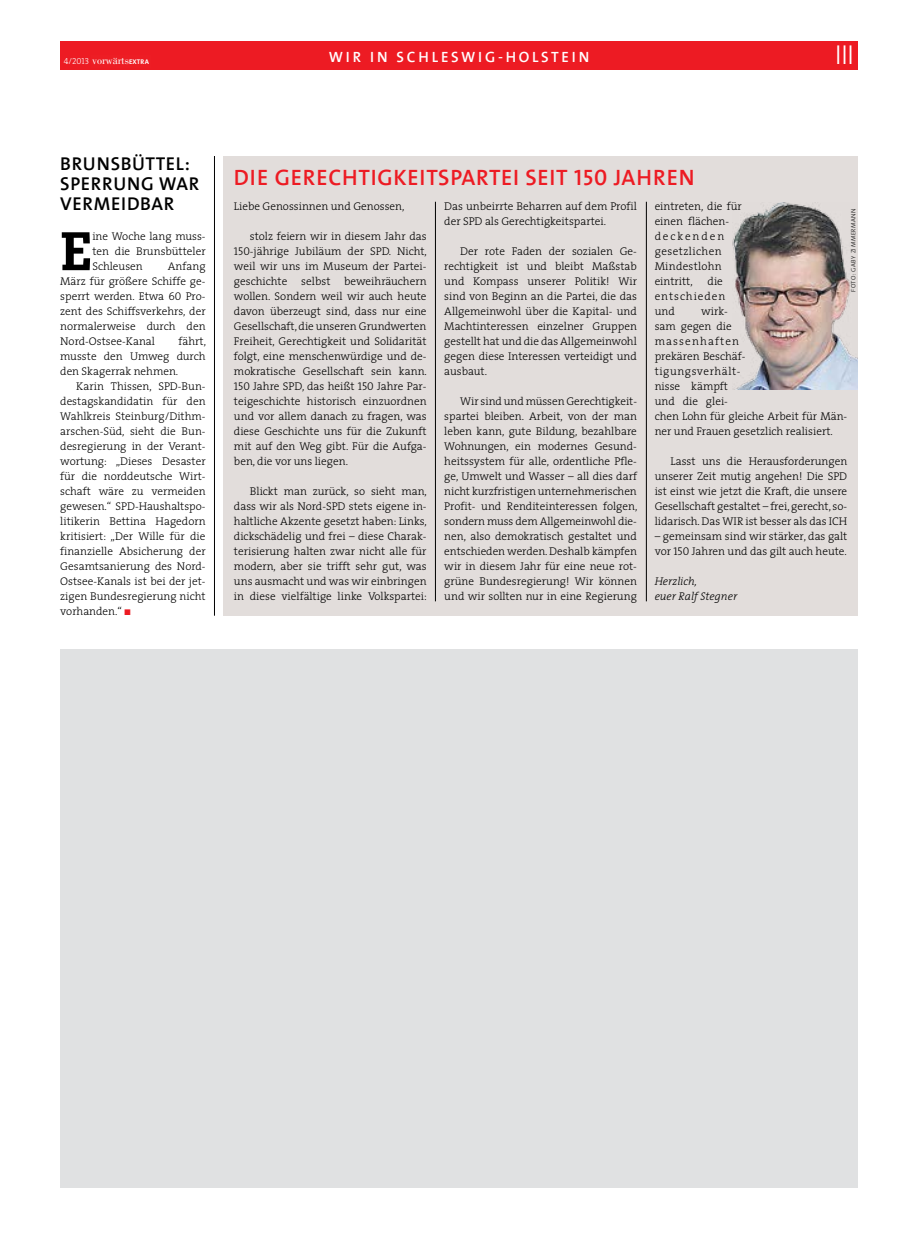
<style>
.page{position:relative;width:904px;height:1241px;background:#fff}
.page>*{position:absolute;margin:0;border:0;box-sizing:border-box;transform-origin:0 0}
.t1{font:800 54.12px "Caecilia LT Std";color:#000}
.t2{font:300 27.5px "The Sans";color:#fff}
.t3{font:700 22.5px "SPD2002 The Sans";letter-spacing:.035em;color:#ed1b23}
.t4{font:700 18.75px/20px "SPD2002 The Sans";letter-spacing:.035em;color:#000}
.t5{font:700 15px "SPD2002 The Sans";letter-spacing:.185em;color:#fff}
.t6{font:300 11.25px/15px "The Serif";color:#000;text-align:justify}
.t7{font:italic 300 11.25px/15px "The Serif";color:#000}
.t8{font:11.25px "Bodoni";color:#fff}
.t9{font:300 11.25px/15px "The Serif";letter-spacing:.085em;color:#000}
.t10{font:300 6.25px "The Sans";letter-spacing:.075em;color:#000}
.s1{font-family:"The Serif Light Caps";font-size:8.75px}
.s2{font-family:"The Sans";font-weight:700;font-size:6.75px}
.s3{font-family:"The Serif Light Caps";font-weight:400}
.s4{color:#ed1b23}
</style>
<div class="page">
<div style="left:60px;top:41px;width:797px;height:28px;background:#ed1b23"></div>
<div style="left:60px;top:648px;width:797px;height:539px;background:#e0e1e2"></div>
<div style="left:223px;top:156px;width:634px;height:459px;background:#e2dddb"></div>
<hr style="left:646px;top:202px;width:1px;height:399px;background:#000">
<img style="left:732px;top:202px;width:125px;height:187px">
<hr style="left:435px;top:202px;width:1px;height:399px;background:#000">
<hr style="left:214px;top:156px;width:1px;height:459px;background:#000">
<p class="t8" style="left:64px;top:54px;width:87px"><span class="s1">4/2013</span> vorwärts<span class="s2">EXTRA</span></p>
<h3 class="t5" style="left:329px;top:49px;width:262px">WIR IN SCHLESW IG-H OLSTEIN</h3>
<h2 class="t2" style="left:834px;top:37px;width:21px">III</h2>
<h3 class="t4" style="left:60px;top:154px;width:137px">BRUNSBÜTTEL:<br>SPERRUNG WAR<br>VERMEIDBAR</h3>
<h1 class="t1" style="left:60px;top:217px;width:34px">E</h1>
<p class="t6" style="left:92px;top:229px;width:115px">ine Woche lang muss&shy;ten die Brunsbütteler Schleusen</p>
<p class="t6" style="left:60px;top:259px;width:147px;text-indent:108px">Anfang März für größere Schiffe ge&shy;sperrt werden. Etwa <span class="s3">60</span> Pro&shy;zent des Schiffsverkehrs, der normalerweise durch den Nord-Ostsee-Kanal</p>
<p class="t6" style="left:60px;top:334px;width:147px;text-indent:118px">fährt, musste den Umweg durch den Skagerrak nehmen.</p>
<p class="t6" style="left:60px;top:379px;width:147px;text-indent:16px">Karin Thissen, SPD-Bun&shy;destagskandidatin für den Wahlkreis Steinburg/Dithm&shy;arschen-Süd, sieht die Bun&shy;desregierung in der Verant&shy;wortung: „Dieses Desaster für die norddeutsche Wirt&shy;schaft wäre zu vermeiden gewesen.“ SPD-Haushaltspo&shy;litikerin Bettina Hagedorn kritisiert: „Der Wille für die finanzielle Absicherung der Gesamtsanierung des Nord-Ostsee-Kanals ist bei der jet&shy;zigen Bundesregierung nicht vorhanden.“ <span class="s4">■</span></p>
<h3 class="t3" style="left:234px;top:166px;width:462px">DIE GERECHTIGKEITSPARTEI SEIT 150 JAHREN</h3>
<p class="t6" style="left:234px;top:199px;width:172px">Liebe Genossinnen und Genossen,</p>
<p class="t6" style="left:234px;top:229px;width:194px;text-indent:16px">stolz feiern wir in diesem Jahr das <span class="s3">150</span>-jährige Jubiläum der SPD. Nicht, weil wir uns im Museum der Partei&shy;geschichte selbst beweihräuchern wollen. Sondern weil wir auch heute davon überzeugt sind, dass nur eine Gesellschaft, die unseren Grundwerten Freiheit, Gerechtigkeit und Solidarität folgt, eine menschenwürdige und de&shy;mokratische Gesellschaft sein kann.<br><span class="s3">150</span> Jahre SPD, das heißt <span class="s3">150</span> Jahre Par&shy;teigeschichte historisch einzuordnen und vor allem danach zu fragen, was diese Geschichte uns für die Zukunft mit auf den Weg gibt. Für die Aufga&shy;ben, die vor uns liegen.</p>
<p class="t6" style="left:234px;top:484px;width:194px;text-indent:16px">Blickt man zurück, so sieht man, dass wir als Nord-SPD stets eigene in&shy;haltliche Akzente gesetzt haben: Links, dickschädelig und frei – diese Charak&shy;terisierung halten zwar nicht alle für modern, aber sie trifft sehr gut, was uns ausmacht und was wir einbringen in diese vielfältige linke Volkspartei:</p>
<p class="t6" style="left:444px;top:199px;width:194px">Das unbeirrte Beharren auf dem Profil der SPD als Gerechtigkeitspartei.</p>
<p class="t6" style="left:444px;top:244px;width:194px;text-indent:16px">Der rote Faden der sozialen Ge&shy;rechtigkeit ist und bleibt Maßstab und Kompass unserer Politik! Wir sind von Beginn an die Partei, die das Allgemeinwohl über die Kapital- und Machtinteressen einzelner Gruppen gestellt hat und die das Allgemeinwohl gegen diese Interessen verteidigt und ausbaut.</p>
<p class="t6" style="left:444px;top:394px;width:194px;text-indent:16px">Wir sind und müssen Gerechtigkeit&shy;spartei bleiben. Arbeit, von der man leben kann, gute Bildung, bezahlbare Wohnungen, ein modernes Gesund&shy;heitssystem für alle, ordentliche Pfle&shy;ge, Umwelt und Wasser – all dies darf nicht kurzfristigen unternehmerischen Profit- und Renditeinteressen folgen, sondern muss dem Allgemeinwohl die&shy;nen, also demokratisch gestaltet und entschieden werden. Deshalb kämpfen wir in diesem Jahr für eine neue rot&shy;grüne Bundesregierung! Wir können und wir sollten nur in eine Regierung</p>
<p class="t6" style="left:654px;top:199px;width:89px;text-align:left">eintreten, die für einen flächen&shy;deckenden gesetzlichen<br>Mindestlohn eintritt,</p>
<p class="t10" style="left:849px;top:291px;width:85px;rotate:-90deg">Foto: Gaby Zimmermann</p>
<p class="t9" style="left:654px;top:274px;width:72px;text-indent:53px">die entschieden und</p>
<p class="t6" style="left:654px;top:304px;width:194px;text-align:left;text-indent:46px">wirk-<br>sam gegen die<br>massenhaften<br>prekären Beschäf-<br>tigungsverhält-<br>nisse kämpft<br>und die glei-<br>chen Lohn für gleiche Arbeit für Män&shy;ner und Frauen gesetzlich realisiert.</p>
<p class="t6" style="left:654px;top:454px;width:194px;text-indent:16px">Lasst uns die Herausforderungen unserer Zeit mutig angehen! Die SPD ist einst wie jetzt die Kraft, die unsere Gesellschaft gestaltet – frei, gerecht, so&shy;lidarisch. Das WIR ist besser als das ICH</p>
<p class="t6" style="left:654px;top:529px;width:194px">– gemeinsam sind wir stärker, das galt vor <span class="s3">150</span> Jahren und das gilt auch heute.</p>
<p class="t7" style="left:654px;top:574px;width:84px">Herzlich,<br>euer Ralf Stegner</p>
</div>
